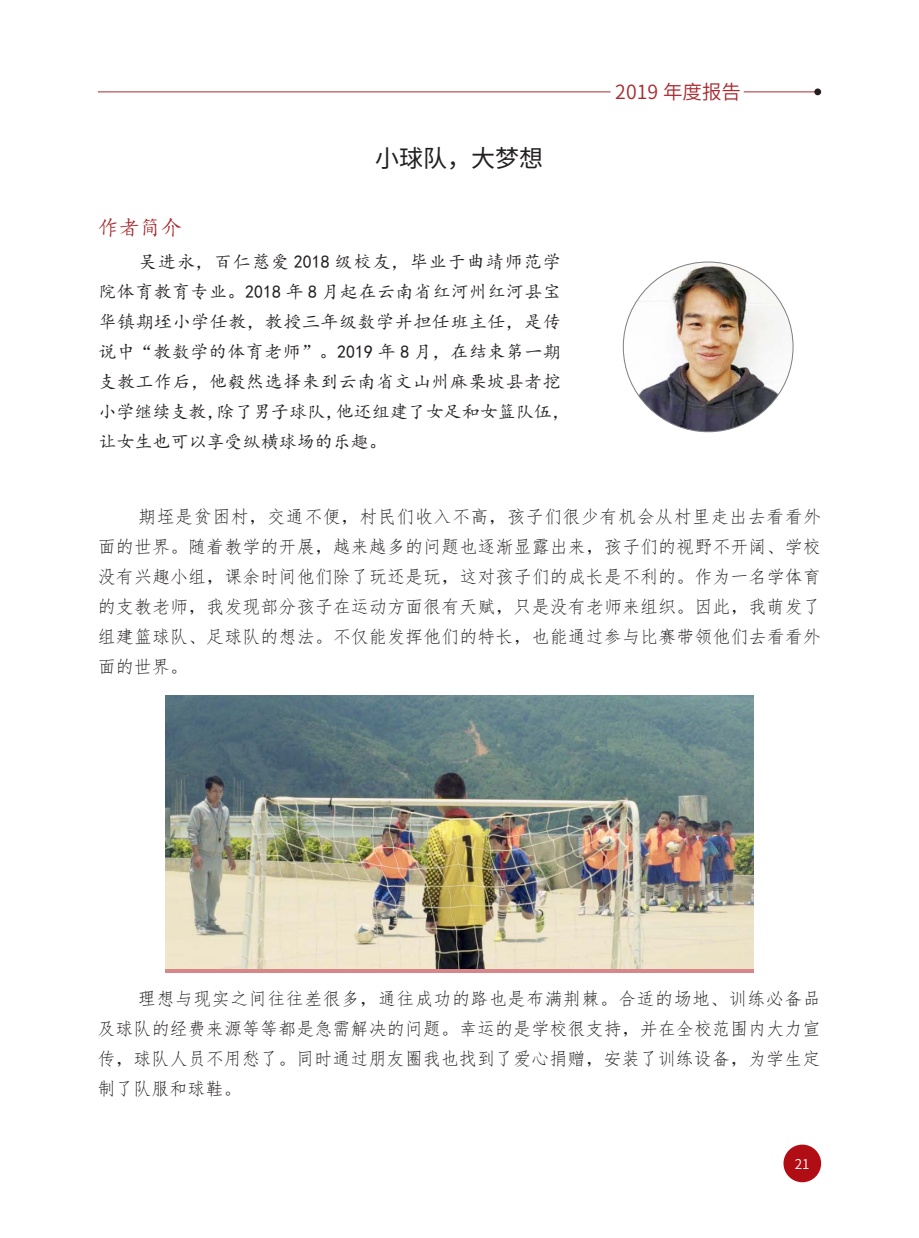
<style>
.page{position:relative;width:919px;height:1238px;background:#fff}
.page>*{position:absolute;margin:0;border:0;box-sizing:border-box;transform-origin:0 0}
.t1{font:24px "Source Han Sans CN";color:#231f20}
.t2{font:21px "Kai Ti";color:#a8292e}
.t3{font:19.5px "Source Han Sans CN";color:#a8292e}
.t4{font:18px/30px "Fang Song";letter-spacing:.005em;color:#231f20;text-align:justify}
.t5{font:18px/30px "Kai Ti";letter-spacing:.025em;color:#231f20}
.t6{font:13.5px "Source Han Sans CN";color:#fff}
</style>
<div class="page">
<div style="left:783px;top:1144px;width:38px;height:38px;background:#b00d15;border-radius:50%"></div>
<hr style="left:743px;top:91px;width:74px;height:1px;background:#a8292e">
<hr style="left:98px;top:91px;width:512px;height:1px;background:#a8292e">
<div style="left:814px;top:88px;width:7px;height:7px;background:#231f20;border-radius:50%"></div>
<svg style="left:165px;top:968px;width:588px;height:4px;background:#d89996"></svg>
<img style="left:623px;top:262px;width:170px;height:170px;border-radius:85px">
<img style="left:165px;top:695px;width:588px;height:273px">
<p class="t2" style="left:98px;top:217px;width:85px">作者简介</p>
<h1 class="t1" style="left:375px;top:144px;width:169px">小球队，大梦想</h1>
<p class="t5" style="left:99px;top:247px;width:473px;text-indent:40px">吴进永，百仁慈爱 2018 级校友，毕业于曲靖师范学院体育教育专业。2018 年 8 月起在云南省红河州红河县宝华镇期垤小学任教，教授三年级数学并担任班主任，是传说中“教数学的体育老师”。2019 年 8 月，在结束第一期支教工作后，他毅然选择来到云南省文山州麻栗坡县者挖小学继续支教，除了男子球队，他还组建了女足和女篮队伍，让女生也可以享受纵横球场的乐趣。</p>
<p class="t3" style="left:615px;top:80px;width:127px">2019 年度报告</p>
<p class="t4" style="left:98px;top:502px;width:725px;text-indent:40px">期垤是贫困村，交通不便，村民们收入不高，孩子们很少有机会从村里走出去看看外面的世界。随着教学的开展，越来越多的问题也逐渐显露出来，孩子们的视野不开阔、学校没有兴趣小组，课余时间他们除了玩还是玩，这对孩子们的成长是不利的。作为一名学体育的支教老师，我发现部分孩子在运动方面很有天赋，只是没有老师来组织。因此，我萌发了组建篮球队、足球队的想法。不仅能发挥他们的特长，也能通过参与比赛带领他们去看看外面的世界。</p>
<p class="t4" style="left:97px;top:983px;width:725px;text-indent:40px">理想与现实之间往往差很多，通往成功的路也是布满荆棘。合适的场地、训练必备品及球队的经费来源等等都是急需解决的问题。幸运的是学校很支持，并在全校范围内大力宣传，球队人员不用愁了。同时通过朋友圈我也找到了爱心捐赠，安装了训练设备，为学生定制了队服和球鞋。</p>
<p class="t6" style="left:794px;top:1156px;width:16px">21</p>
</div>
